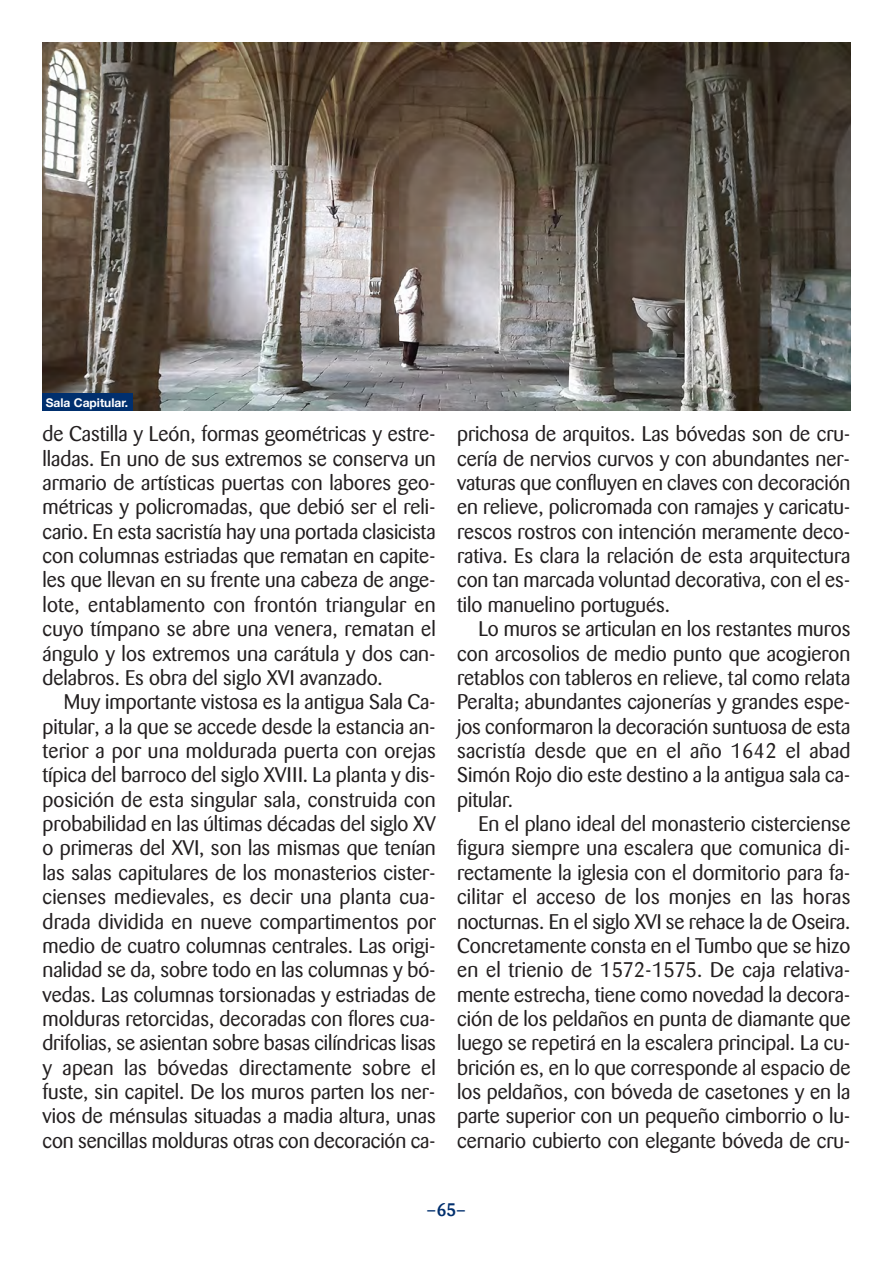
<style>
.page{position:relative;width:893px;height:1263px;background:#fff}
.page>*{position:absolute;margin:0;border:0;box-sizing:border-box;transform-origin:0 0}
.t1{font:21px/24.3px "Barmeno";color:#231f20;text-align:justify}
.t2{font:500 18px "Barmeno";color:#002f6e}
.t3{font:700 12px "Helvetica Neue";color:#fff}
</style>
<div class="page">
<img style="left:43px;top:43px;width:807px;height:368px">
<div style="left:43px;top:394px;width:90px;height:17px;background:#002f6e"></div>
<p class="t3" style="left:46px;top:395px;width:84px">Sala Capitular.</p>
<p class="t1" style="left:43px;top:424px;width:395px">de Castilla y León, formas geométricas y estre&shy;lladas. En uno de sus extremos se conserva un armario de artísticas puertas con labores geo&shy;métricas y policromadas, que debió ser el reli&shy;cario. En esta sacristía hay una portada clasicista con columnas estriadas que rematan en capite&shy;les que llevan en su frente una cabeza de ange&shy;lote, entablamento con frontón triangular en cuyo tímpano se abre una venera, rematan el ángulo y los extremos una carátula y dos can&shy;delabros. Es obra del siglo XVI avanzado.</p>
<p class="t1" style="left:43px;top:691px;width:395px;text-indent:21px">Muy importante vistosa es la antigua Sala Ca&shy;pitular, a la que se accede desde la estancia an&shy;terior a por una moldurada puerta con orejas típica del barroco del siglo XVIII. La planta y dis&shy;posición de esta singular sala, construida con probabilidad en las últimas décadas del siglo XV o primeras del XVI, son las mismas que tenían las salas capitulares de los monasterios cister&shy;cienses medievales, es decir una planta cua&shy;drada dividida en nueve compartimentos por medio de cuatro columnas centrales. Las origi&shy;nalidad se da, sobre todo en las columnas y bó&shy;vedas. Las columnas torsionadas y estriadas de molduras retorcidas, decoradas con flores cua&shy;drifolias, se asientan sobre basas cilíndricas lisas y apean las bóvedas directamente sobre el fuste, sin capitel. De los muros parten los ner&shy;vios de ménsulas situadas a madia altura, unas con sencillas molduras otras con decoración ca-</p>
<p class="t1" style="left:457px;top:424px;width:395px">prichosa de arquitos. Las bóvedas son de cru&shy;cería de nervios curvos y con abundantes ner&shy;vaturas que confluyen en claves con decoración en relieve, policromada con ramajes y caricatu&shy;rescos rostros con intención meramente deco&shy;rativa. Es clara la relación de esta arquitectura con tan marcada voluntad decorativa, con el es&shy;tilo manuelino portugués.</p>
<p class="t1" style="left:457px;top:618px;width:395px;text-indent:21px">Lo muros se articulan en los restantes muros con arcosolios de medio punto que acogieron retablos con tableros en relieve, tal como relata Peralta; abundantes cajonerías y grandes espe&shy;jos conformaron la decoración suntuosa de esta sacristía desde que en el año 1642 el abad Simón Rojo dio este destino a la antigua sala ca&shy;pitular.</p>
<p class="t1" style="left:457px;top:813px;width:395px;text-indent:21px">En el plano ideal del monasterio cisterciense figura siempre una escalera que comunica di&shy;rectamente la iglesia con el dormitorio para fa&shy;cilitar el acceso de los monjes en las horas nocturnas. En el siglo XVI se rehace la de Oseira.<br>Concretamente consta en el Tumbo que se hizo en el trienio de 1572-1575. De caja relativa&shy;mente estrecha, tiene como novedad la decora&shy;ción de los peldaños en punta de diamante que luego se repetirá en la escalera principal. La cu&shy;brición es, en lo que corresponde al espacio de los peldaños, con bóveda de casetones y en la parte superior con un pequeño cimborrio o lu&shy;cernario cubierto con elegante bóveda de cru-</p>
<p class="t2" style="left:427px;top:1202px;width:41px">–65–</p>
</div>
